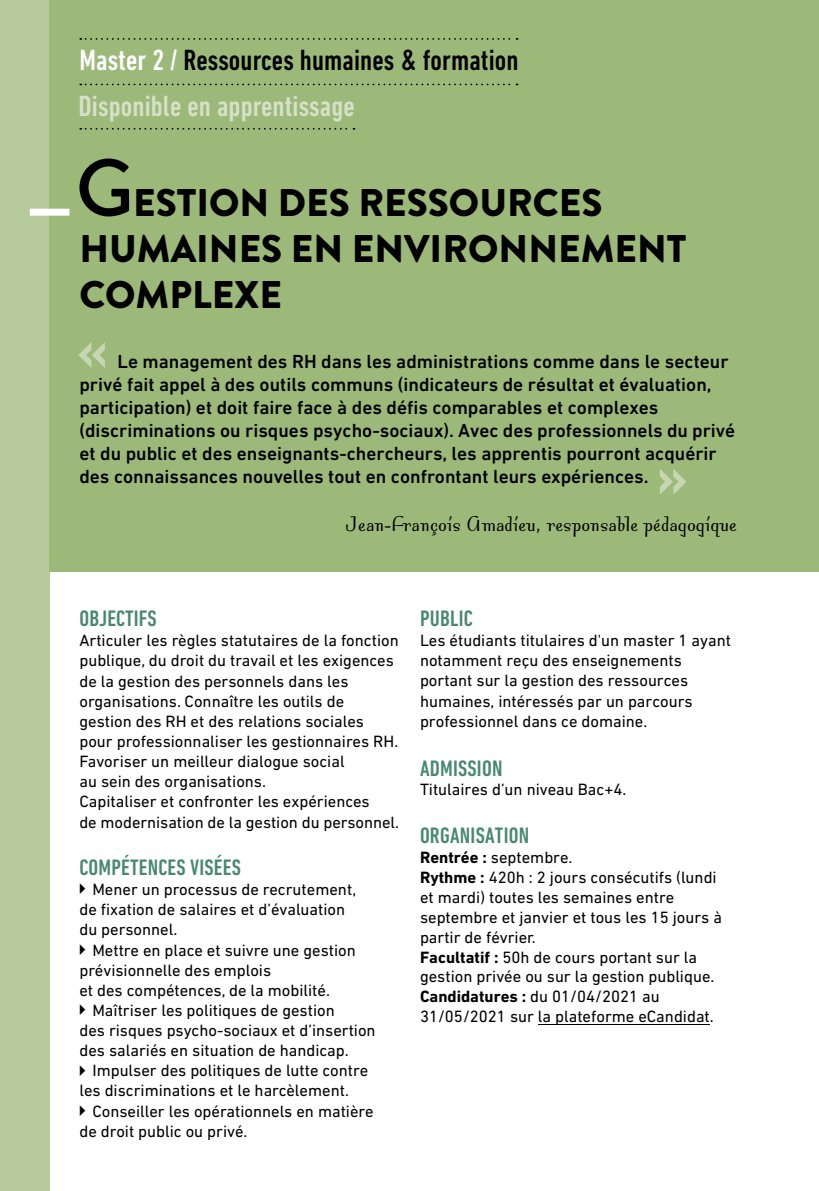
<style>
.page{position:relative;width:819px;height:1191px;background:#fff}
.page>*{position:absolute;margin:0;border:0;box-sizing:border-box;transform-origin:0 0}
.t1{font:700 55.3px "DIN Next LT Pro";color:#c6d6b2}
.t2{font:900 38.5px/46.2px "Brandon Grotesque";color:#000}
.t3{font:500 condensed 29.75px "DIN Next LT Pro";letter-spacing:.005em;color:#000}
.t4{font:500 condensed 29.75px "DIN Next LT Pro";letter-spacing:.005em;color:#d6e1c8}
.t5{font:24.5px "Bossa Nova MVB";color:#000}
.t6{font:500 condensed 22.75px "DIN Next LT Pro";letter-spacing:.01em;color:#488871}
.t7{font:500 19.25px/23.1px "DIN Next LT Pro";color:#000}
.t8{font:16.62px/20.1px "DIN Next LT Pro";color:#000}
.s1{color:#fff}
.s2{font-weight:500;font-size:80.5px}
.s3{font-weight:700}
.s4{font-style:inherit}
</style>
<div class="page">
<div style="left:0;top:0;width:50px;height:1191px;background:#b6ca9b"></div>
<div style="left:50px;top:0;width:769px;height:571px;background:#9cb97a"></div>
<svg style="left:80px;top:84px;width:437px;height:1px"></svg>
<svg style="left:80px;top:38px;width:437px;height:2px"></svg>
<hr style="left:538px;top:1024px;width:171px;height:1px;background:#000">
<div style="left:30px;top:209px;width:39px;height:7px;background:#fff"></div>
<svg style="left:80px;top:128px;width:274px;height:2px"></svg>
<h3 class="t3" style="left:79px;top:43px;width:440px"><span class="s1">Master 2 /</span> Ressources humaines &amp; formation</h3>
<h3 class="t4" style="left:79px;top:89px;width:277px">Disponible en apprentissage</h3>
<h2 class="t2" style="left:76px;top:180px;width:612px"><span class="s2">G</span>ESTION DES RESSOURCES<br>HUMAINES EN ENVIRONNEMENT<br>COMPLEXE</h2>
<h1 class="t1" style="left:77px;top:318px;width:33px">«</h1>
<p class="t7" style="left:79px;top:350px;width:657px;text-indent:38px">Le management des RH dans les administrations comme dans le secteur privé fait appel à des outils communs (indicateurs de résultat et évaluation, participation) et doit faire face à des défis comparables et complexes (discriminations ou risques psycho-sociaux). Avec des professionnels du privé et du public et des enseignants-chercheurs, les apprentis pourront acquérir des connaissances nouvelles tout en confrontant leurs expériences.</p>
<h1 class="t1" style="left:656px;top:445px;width:33px">»</h1>
<h3 class="t5" style="left:345px;top:511px;width:393px">Jean-François Amadieu, responsable pédagogique</h3>
<h3 class="t6" style="left:79px;top:605px;width:79px">OBJECTIFS</h3>
<p class="t8" style="left:79px;top:630px;width:321px">Articuler les règles statutaires de la fonction publique, du droit du travail et les exigences de la gestion des personnels dans les organisations. Connaître les outils de gestion des RH et des relations sociales pour professionnaliser les gestionnaires RH.<br>Favoriser un meilleur dialogue social<br>au sein des organisations.<br>Capitaliser et confronter les expériences<br>de modernisation de la gestion du personnel.</p>
<h3 class="t6" style="left:79px;top:854px;width:163px">COMPÉTENCES VISÉES</h3>
<p class="t8" style="left:79px;top:879px;width:278px;text-indent:13px">Mener un processus de recrutement, de fixation de salaires et d’évaluation du personnel.</p>
<p class="t8" style="left:79px;top:939px;width:278px;text-indent:13px">Mettre en place et suivre une gestion prévisionnelle des emplois<br>et des compétences, de la mobilité.</p>
<p class="t8" style="left:79px;top:1000px;width:298px;text-indent:13px">Maîtriser les politiques de gestion<br>des risques psycho-sociaux et d’insertion des salariés en situation de handicap.</p>
<p class="t8" style="left:79px;top:1060px;width:290px;text-indent:13px">Impulser des politiques de lutte contre les discriminations et le harcèlement.</p>
<p class="t8" style="left:79px;top:1100px;width:296px;text-indent:13px">Conseiller les opérationnels en matière de droit public ou privé.</p>
<h3 class="t6" style="left:420px;top:605px;width:54px">PUBLIC</h3>
<p class="t8" style="left:420px;top:629px;width:312px">Les étudiants titulaires d'un master 1 ayant notamment reçu des enseignements portant sur la gestion des ressources humaines, intéressés par un parcours professionnel dans ce domaine.</p>
<h3 class="t6" style="left:420px;top:755px;width:84px">ADMISSION</h3>
<p class="t8" style="left:420px;top:779px;width:208px">Titulaires d’un niveau Bac+4.</p>
<h3 class="t6" style="left:420px;top:822px;width:111px">ORGANISATION</h3>
<p class="t8" style="left:420px;top:847px;width:303px"><span class="s3">Rentrée :</span> septembre.<br><span class="s3">Rythme :</span> 420h : 2 jours consécutifs (lundi et mardi) toutes les semaines entre septembre et janvier <span class="s4">et tous les 15 jours à partir de février</span>.<br><span class="s3">Facultatif :</span> 50h de cours portant sur la gestion privée ou sur la gestion publique.<br><span class="s3">Candidatures :</span> du 01/04/2021 au 31/05/2021 sur la plateforme eCandidat.</p>
</div>
